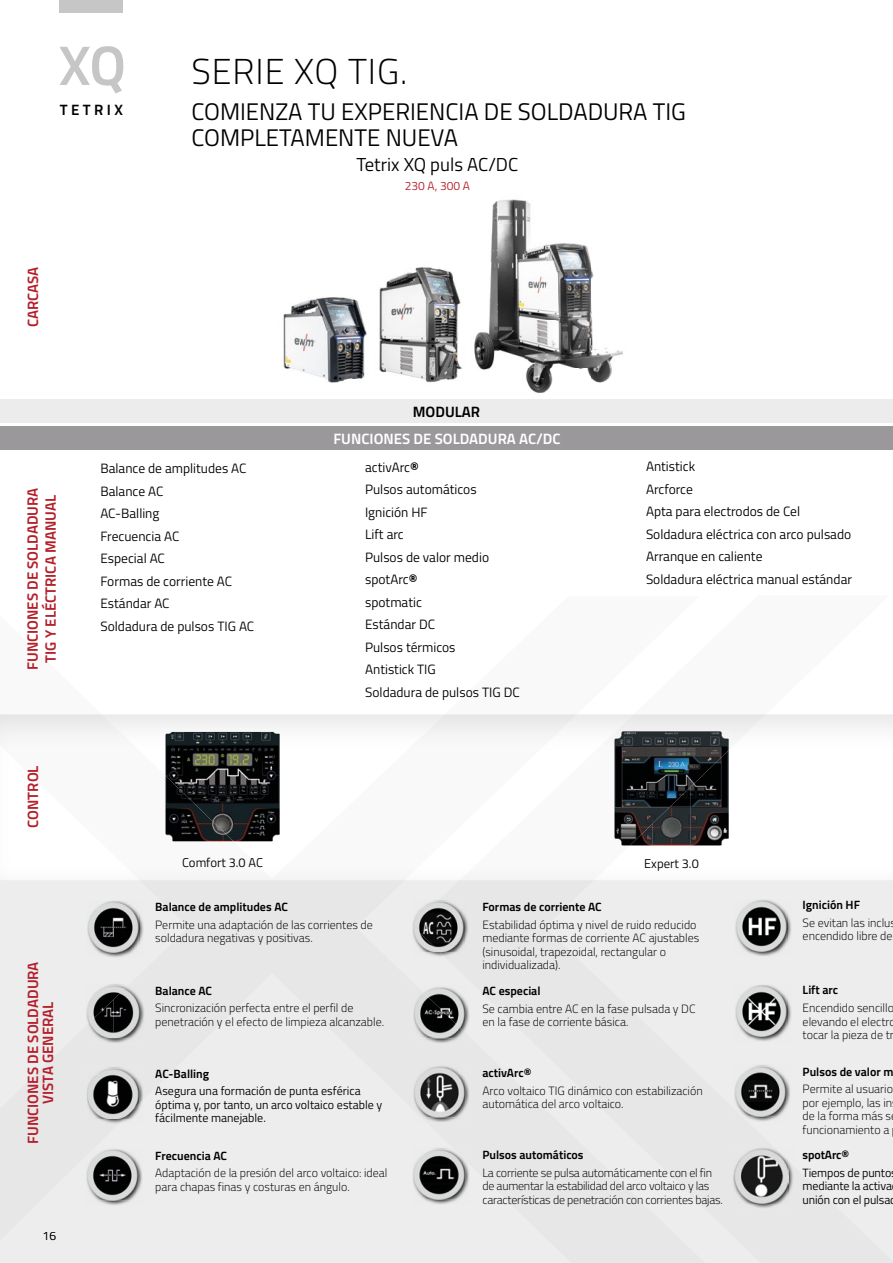
<style>
.page{position:relative;width:893px;height:1263px;background:#fff}
.page>*{position:absolute;margin:0;border:0;box-sizing:border-box;transform-origin:0 0}
.t1{font:300 36px "Titillium Text";letter-spacing:.025em;color:#000}
.t2{font:24px/25.5px "Titillium Text";color:#000}
.t3{font:18.75px "Titillium Text";color:#000}
.t4{font:700 15px/15px "Titillium Text";color:#b51f2a;text-align:center}
.t5{font:700 15px "Titillium Text";color:#fff}
.t6{font:700 15px "Titillium Text";color:#000}
.t7{font:13.5px/22.5px "Titillium Text";color:#000}
.t8{font:12.75px "Titillium Text";color:#000}
.t9{font:300 12px/13.5px "Titillium Text";color:#000}
.t10{font:700 12px "Titillium Text";color:#000}
.t11{font:12px/13.5px "Titillium Text";color:#000;text-align:justify}
.t12{font:300 12px/13.5px "Titillium Text";letter-spacing:-.02em;color:#000}
.t13{font:12px "Titillium Text";color:#b51f2a}
.s1{font-weight:700}
</style>
<div class="page">
<img style="left:490px;top:199px;width:103px;height:74px">
<img style="left:496px;top:273px;width:127px;height:96px">
<img style="left:526px;top:369px;width:86px;height:24px">
<img style="left:385px;top:263px;width:111px;height:42px">
<img style="left:385px;top:305px;width:111px;height:42px">
<img style="left:385px;top:347px;width:111px;height:36px">
<img style="left:283px;top:287px;width:102px;height:96px">
<img style="left:691px;top:807px;width:38px;height:38px">
<img style="left:669px;top:807px;width:22px;height:38px">
<div style="left:0;top:427px;width:893px;height:23px;background:#9a989a"></div>
<div style="left:0;top:399px;width:893px;height:24px;background:#ececec"></div>
<div style="left:705px;top:880px;width:188px;height:383px;background:#ededed"></div>
<img style="left:577px;top:732px;width:53px;height:148px">
<img style="left:614px;top:731px;width:115px;height:76px">
<img style="left:614px;top:807px;width:55px;height:38px">
<div style="left:0;top:880px;width:705px;height:383px;background:#ededed"></div>
<img style="left:0;top:714px;width:577px;height:166px">
<img style="left:139px;top:880px;width:266px;height:1px">
<img style="left:165px;top:776px;width:68px;height:65px">
<svg style="left:60px;top:46px;width:63px;height:47px"></svg>
<div style="left:60px;top:0;width:63px;height:13px;background:#c6c6c6"></div>
<img style="left:86px;top:983px;width:59px;height:60px">
<img style="left:86px;top:985px;width:27px;height:14px">
<img style="left:86px;top:999px;width:27px;height:39px">
<img style="left:113px;top:985px;width:28px;height:53px">
<img style="left:87px;top:900px;width:57px;height:58px">
<img style="left:87px;top:902px;width:53px;height:50px">
<img style="left:412px;top:899px;width:57px;height:58px">
<img style="left:412px;top:901px;width:53px;height:51px">
<img style="left:413px;top:1147px;width:56px;height:58px">
<img style="left:452px;top:1147px;width:17px;height:17px">
<img style="left:413px;top:1149px;width:52px;height:51px">
<svg style="left:454px;top:1149px;width:11px;height:11px"></svg>
<img style="left:733px;top:1147px;width:61px;height:62px">
<img style="left:734px;top:1149px;width:54px;height:54px">
<img style="left:87px;top:1066px;width:56px;height:58px">
<img style="left:87px;top:1068px;width:52px;height:51px">
<img style="left:413px;top:1065px;width:57px;height:57px">
<img style="left:413px;top:1067px;width:53px;height:50px">
<img style="left:735px;top:984px;width:57px;height:58px">
<img style="left:735px;top:986px;width:53px;height:50px">
<img style="left:86px;top:1148px;width:57px;height:58px">
<img style="left:86px;top:1150px;width:53px;height:50px">
<svg style="left:86px;top:1148px;width:8px;height:8px"></svg>
<img style="left:734px;top:1064px;width:57px;height:58px">
<img style="left:734px;top:1117px;width:14px;height:5px">
<img style="left:734px;top:1066px;width:53px;height:51px">
<svg style="left:734px;top:1109px;width:8px;height:8px"></svg>
<img style="left:413px;top:986px;width:57px;height:57px">
<img style="left:413px;top:988px;width:53px;height:50px">
<img style="left:735px;top:899px;width:57px;height:58px">
<img style="left:735px;top:901px;width:53px;height:50px">
<p class="t6" style="left:60px;top:99px;width:65px">TETRIX</p>
<p class="t4" style="left:25px;top:327px;width:62px;rotate:-90deg">CARCASA</p>
<h1 class="t1" style="left:191px;top:46px;width:218px">SERIE XQ TIG.</h1>
<h2 class="t2" style="left:191px;top:98px;width:496px">COMIENZA TU EXPERIENCIA DE SOLDADURA TIG<br>COMPLETAMENTE NUEVA</h2>
<h3 class="t3" style="left:357px;top:151px;width:163px">Tetrix XQ puls AC/DC</h3>
<p class="t13" style="left:405px;top:177px;width:67px">230 A, 300 A</p>
<p class="t6" style="left:413px;top:400px;width:69px">MODULAR</p>
<p class="t5" style="left:333px;top:427px;width:229px">FUNCIONES DE SOLDADURA AC/DC</p>
<p class="t4" style="left:23px;top:670px;width:184px;line-height:18px;rotate:-90deg">FUNCIONES DE SOLDADURA<br>TIG Y ELÉCTRICA MANUAL</p>
<p class="t4" style="left:25px;top:828px;width:64px;rotate:-90deg">CONTROL</p>
<p class="t4" style="left:25px;top:1144px;width:184px;rotate:-90deg">FUNCIONES DE SOLDADURA<br>VISTA GENERAL</p>
<p class="t9" style="left:43px;top:1228px;width:15px">16</p>
<p class="t7" style="left:100px;top:457px;width:155px">Balance de amplitudes AC<br>Balance AC<br>AC-Balling<br>Frecuencia AC<br>Especial AC<br>Formas de corriente AC<br>Estándar AC<br>Soldadura de pulsos TIG AC</p>
<p class="t7" style="left:646px;top:455px;width:208px">Antistick<br>Arcforce<br>Apta para electrodos de Cel<br>Soldadura eléctrica con arco pulsado<br>Arranque en caliente<br>Soldadura eléctrica manual estándar</p>
<p class="t7" style="left:365px;top:455px;width:156px">activArc<span class="s1">®<br></span>Pulsos automáticos<br>Ignición HF<br>Lift arc<br>Pulsos de valor medio spotArc<span class="s1">®<br></span>spotmatic<br>Estándar DC<br>Pulsos térmicos<br>Antistick TIG<br>Soldadura de pulsos TIG DC</p>
<p class="t8" style="left:182px;top:853px;width:82px">Comfort 3.0 AC</p>
<p class="t8" style="left:644px;top:854px;width:56px">Expert 3.0</p>
<p class="t10" style="left:155px;top:898px;width:134px">Balance de amplitudes AC</p>
<p class="t9" style="left:155px;top:917px;width:219px">Permite una adaptación de las corrientes de soldadura negativas y positivas.</p>
<p class="t10" style="left:155px;top:981px;width:58px">Balance AC</p>
<p class="t9" style="left:155px;top:1001px;width:230px">Sincronización perfecta entre el perfil de penetración y el efecto de limpieza alcanzable.</p>
<p class="t10" style="left:155px;top:1064px;width:55px">AC-Balling</p>
<p class="t11" style="left:155px;top:1084px;width:229px;text-align:left">Asegura una formación de punta esférica óptima y, por tanto, un arco voltaico estable y fácilmente manejable.</p>
<p class="t10" style="left:155px;top:1146px;width:73px">Frecuencia AC</p>
<p class="t9" style="left:155px;top:1166px;width:234px">Adaptación de la presión del arco voltaico: ideal para chapas finas y costuras en ángulo.</p>
<p class="t10" style="left:482px;top:897px;width:121px">Formas de corriente AC</p>
<p class="t9" style="left:482px;top:917px;width:218px">Estabilidad óptima y nivel de ruido reducido mediante formas de corriente AC ajustables (sinusoidal, trapezoidal, rectangular o individualizada).</p>
<p class="t10" style="left:482px;top:982px;width:60px">AC especial</p>
<p class="t9" style="left:482px;top:1001px;width:215px">Se cambia entre AC en la fase pulsada y DC en la fase de corriente básica.</p>
<p class="t10" style="left:482px;top:1063px;width:51px">activArc®</p>
<p class="t9" style="left:482px;top:1083px;width:222px">Arco voltaico TIG dinámico con estabilización automática del arco voltaico.</p>
<p class="t10" style="left:482px;top:1145px;width:103px">Pulsos automáticos</p>
<p class="t12" style="left:482px;top:1165px;width:242px">La corriente se pulsa automáticamente con el fin de aumentar la estabilidad del arco voltaico y las características de penetración con corrientes bajas.</p>
<p class="t10" style="left:803px;top:895px;width:59px">Ignición HF</p>
<p class="t9" style="left:803px;top:915px;width:91px">Se evitan las inclu encendido libre de</p>
<p class="t10" style="left:803px;top:981px;width:37px">Lift arc</p>
<p class="t9" style="left:803px;top:1001px;width:95px">Encendido sencillo elevando el electro tocar la pieza de tr</p>
<p class="t10" style="left:803px;top:1062px;width:92px">Pulsos de valor m</p>
<p class="t9" style="left:803px;top:1082px;width:92px">Permite al usuario por ejemplo, las in de la forma más s funcionamiento a</p>
<p class="t10" style="left:803px;top:1145px;width:48px">spotArc®</p>
<p class="t11" style="left:803px;top:1165px;width:91px">Tiempos de punto mediante la activa unión con el pulsa</p>
</div>
